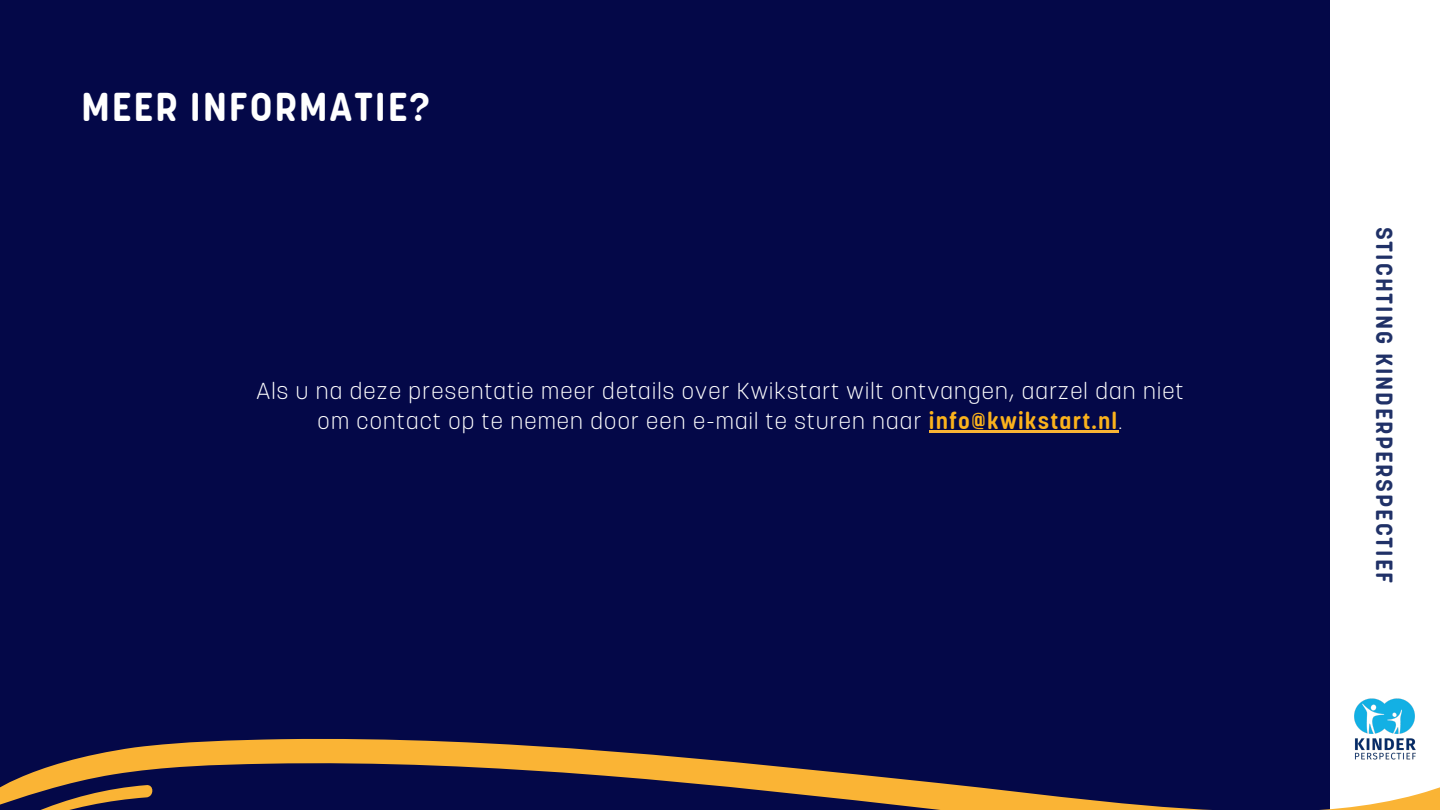
<style>
.page{position:relative;width:1440px;height:810px;background:#040848}
.page>*{position:absolute;margin:0;border:0;box-sizing:border-box;transform-origin:0 0}
.t1{font:700 40px "Korolev Rounded";letter-spacing:.045em;color:#fff}
.t2{font:700 23.2px "Korolev Rounded";letter-spacing:.08em;color:#203167}
.t3{font:300 23px/30px "Korolev Rounded";letter-spacing:.055em;color:#fff;text-align:center}
.s1{font-weight:700;color:#fbb21c}
</style>
<div class="page">
<div style="left:1330px;top:0;width:110px;height:810px;background:#fff"></div>
<svg style="left:0;top:738px;width:1440px;height:72px"></svg>
<hr style="left:929px;top:430px;width:190px;height:3px;background:#fab435">
<img style="left:1340px;top:698px;width:90px;height:76px">
<h1 class="t1" style="left:81px;top:83px;width:350px">MEER INFORMATIE?</h1>
<p class="t3" style="left:257px;top:376px;width:928px">Als u na deze presentatie meer details over Kwikstart wilt ontvangen, aarzel dan niet om contact op te nemen door een e-mail te sturen naar <span class="s1">info@kwikstart.nl</span>.</p>
<p class="t2" style="left:1399px;top:227px;width:358px;rotate:90deg">STICHTING KINDERPERSPECTIEF</p>
</div>
